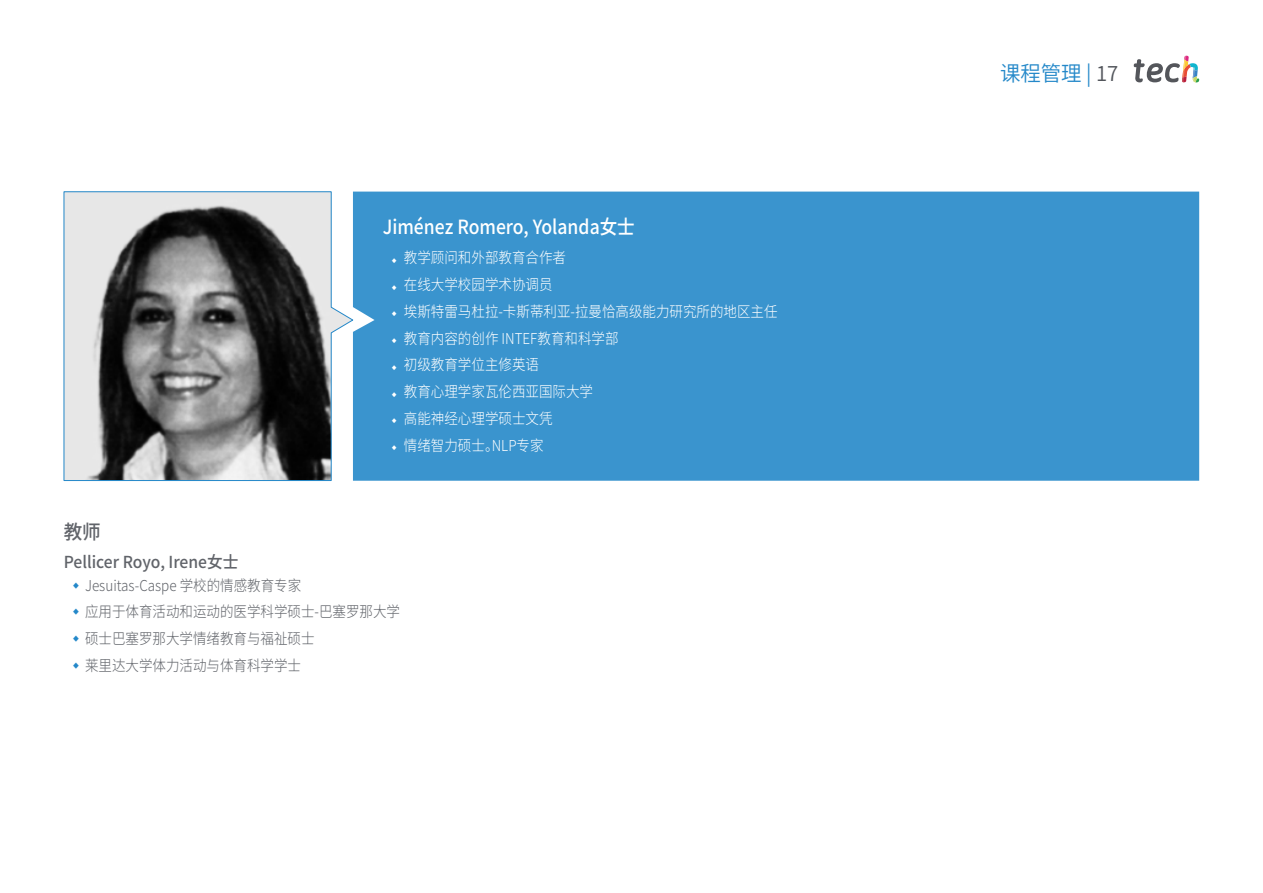
<style>
.page{position:relative;width:1263px;height:893px;background:#fff}
.page>*{position:absolute;margin:0;border:0;box-sizing:border-box;transform-origin:0 0}
.t1{font:21px "Source Han Sans CN";color:#2488c9}
.t2{font:500 19.5px "Source Han Sans CN";color:#fff;scale:.9 1}
.t3{font:500 19.5px "Source Han Sans CN";color:#61646a;scale:.95 1}
.t4{font:500 16.5px "Source Han Sans CN";color:#61646a;scale:.95 1}
.t5{font:300 15px/26.7px "Source Han Sans CN";color:#fff;scale:.9 1}
.t6{font:300 15px/26.7px "Source Han Sans CN";color:#61646a;scale:.9 1}
.s1{color:#52555b}
</style>
<div class="page">
<svg style="left:1134px;top:56px;width:65px;height:27px"></svg>
<div style="left:353px;top:192px;width:846px;height:289px;background:#3a94ce"></div>
<svg style="left:64px;top:191px;width:289px;height:290px;background:#858687"></svg>
<svg style="left:392px;top:258px;width:5px;height:5px"></svg>
<svg style="left:392px;top:285px;width:5px;height:5px"></svg>
<svg style="left:392px;top:311px;width:5px;height:5px"></svg>
<svg style="left:392px;top:338px;width:5px;height:5px"></svg>
<svg style="left:392px;top:365px;width:5px;height:5px"></svg>
<svg style="left:392px;top:392px;width:5px;height:5px"></svg>
<svg style="left:392px;top:418px;width:5px;height:5px"></svg>
<svg style="left:392px;top:445px;width:5px;height:5px"></svg>
<h2 class="t2" style="left:383px;top:216px;width:282px">Jiménez Romero, Yolanda女士</h2>
<p class="t5" style="left:404px;top:245px;width:416px">教学顾问和外部教育合作者<br>在线大学校园学术协调员<br>埃斯特雷马杜拉-卡斯蒂利亚-拉曼恰高级能力研究所的地区主任教育内容的创作 INTEF教育和科学部<br>初级教育学位主修英语<br>教育心理学家瓦伦西亚国际大学<br>高能神经心理学硕士文凭<br>情绪智力硕士。NLP专家</p>
<h2 class="t3" style="left:64px;top:521px;width:41px">教师</h2>
<p class="t4" style="left:64px;top:553px;width:185px">Pellicer Royo, Irene女士</p>
<p class="t6" style="left:85px;top:572px;width:351px">Jesuitas-Caspe 学校的情感教育专家<br>应用于体育活动和运动的医学科学硕士-巴塞罗那大学硕士巴塞罗那大学情绪教育与福祉硕士<br>莱里达大学体力活动与体育科学学士</p>
<h1 class="t1" style="left:1000px;top:61px;width:120px">课程管理 | <span class="s1">17</span></h1>
</div>
